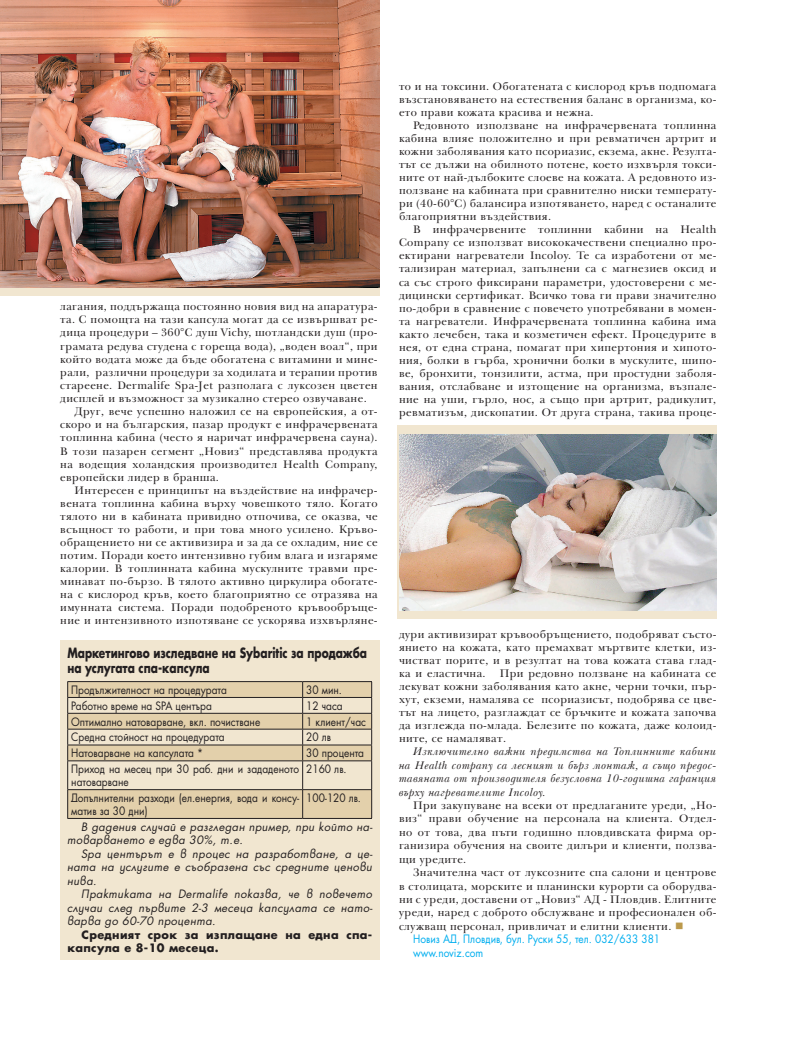
<style>
.page{position:relative;width:798px;height:1046px;background:#fff}
.page>*{position:absolute;margin:0;border:0;box-sizing:border-box;transform-origin:0 0}
.t1{font:700 13.75px/14.6px "SP Future";color:#231f20;scale:.77 1}
.t2{font:11.25px/13px "SP Basquerville";letter-spacing:.03em;color:#231f20;text-align:justify}
.t3{font:11.25px/12.9px "SP Future";color:#231f20;scale:.9 1}
.t4{font:italic 11.25px/13.5px "SP Future";letter-spacing:.03em;color:#231f20;text-align:justify}
.t5{font:italic 11.25px/13.4px "SP Basquerville";letter-spacing:.03em;color:#231f20;text-align:justify}
.t6{font:11.25px/13.4px "SP Future";color:#00aeef;scale:.9 1}
.t7{font:700 11.25px/13.5px "SP Future";letter-spacing:.03em;color:#231f20}
.s1{color:#bc9a4c}
</style>
<div class="page">
<div style="left:397px;top:425px;width:319px;height:194px;background:#f1e6d0"></div>
<div style="left:0;top:0;width:379px;height:295px;background:#f1e6d0"></div>
<div style="left:60px;top:640px;width:319px;height:319px;background:#f1e6d0"></div>
<hr style="left:67px;top:818px;width:235px;height:1px;background:#231f20">
<hr style="left:302px;top:818px;width:70px;height:1px;background:#231f20">
<svg style="left:67px;top:681px;width:305px;height:137px"></svg>
<img style="left:1px;top:0;width:378px;height:288px">
<img style="left:399px;top:434px;width:317px;height:176px">
<p class="t2" style="left:60px;top:300px;width:319px">лагания, поддържаща постоянно новия вид на апаратура-</p>
<p class="t2" style="left:60px;top:313px;width:319px">та. С помощта на тази капсула могат да се извършват ре-</p>
<p class="t2" style="left:60px;top:326px;width:319px">дица процедури – 360°С душ Vichy, шотландски душ (про-</p>
<p class="t2" style="left:60px;top:339px;width:319px">грамата редува студена с гореща вода), „воден воал“, при</p>
<p class="t2" style="left:60px;top:353px;width:319px">който водата може да бъде обогатена с витамини и мине-</p>
<p class="t2" style="left:60px;top:366px;width:319px">рали, различни процедури за ходилата и терапии против</p>
<p class="t2" style="left:60px;top:379px;width:319px">стареене. Dermalife Spa-Jet разполага с луксозен цветен</p>
<p class="t2" style="left:60px;top:392px;width:308px">дисплей и възможност за музикално стерео озвучаване.</p>
<p class="t2" style="left:74px;top:405px;width:304px">Друг, вече успешно наложил се на европейския, а от-</p>
<p class="t2" style="left:60px;top:418px;width:319px">скоро и на българския, пазар продукт е инфрачервената</p>
<p class="t2" style="left:60px;top:431px;width:319px">топлинна кабина (често я наричат инфрачервена сауна).</p>
<p class="t2" style="left:60px;top:444px;width:319px">В този пазарен сегмент „Новиз“ представлява продукта</p>
<p class="t2" style="left:60px;top:457px;width:319px">на водещия холандския производител Health Company,</p>
<p class="t2" style="left:60px;top:470px;width:160px">европейски лидер в бранша.</p>
<p class="t2" style="left:74px;top:483px;width:304px">Интересен е принципът на въздействие на инфрачер-</p>
<p class="t2" style="left:60px;top:497px;width:319px">вената топлинна кабина върху човешкото тяло. Когато</p>
<p class="t2" style="left:60px;top:510px;width:319px">тялото ни в кабината привидно отпочива, се оказва, че</p>
<p class="t2" style="left:60px;top:523px;width:319px">всъщност то работи, и при това много усилено. Кръво-</p>
<p class="t2" style="left:60px;top:536px;width:319px">обращението ни се активизира и за да се охладим, ние се</p>
<p class="t2" style="left:60px;top:549px;width:319px">потим. Поради което интензивно губим влага и изгаряме</p>
<p class="t2" style="left:60px;top:562px;width:319px">калории. В топлинната кабина мускулните травми пре-</p>
<p class="t2" style="left:60px;top:575px;width:319px">минават по-бързо. В тялото активно циркулира обогате-</p>
<p class="t2" style="left:60px;top:588px;width:319px">на с кислород кръв, което благоприятно се отразява на</p>
<p class="t2" style="left:60px;top:601px;width:319px">имунната система. Поради подобреното кръвообръще-</p>
<p class="t2" style="left:60px;top:614px;width:319px">ние и интензивното изпотяване се ускорява изхвърляне-</p>
<p class="t1" style="left:67px;top:645px;width:391px">Маркетингово изследване на Sybaritic за продажба на услугата спа-капсула</p>
<p class="t3" style="left:71px;top:683px;width:174px">Продължителност на процедурата</p>
<p class="t3" style="left:306px;top:683px;width:41px">30 мин.</p>
<p class="t3" style="left:71px;top:699px;width:158px">Работно време на SPA центъра</p>
<p class="t3" style="left:306px;top:699px;width:42px">12 часа</p>
<p class="t3" style="left:71px;top:715px;width:211px">Оптимално натоварване, вкл. почистване</p>
<p class="t3" style="left:306px;top:715px;width:68px">1 клиент/час</p>
<p class="t3" style="left:71px;top:730px;width:172px">Средна стойност на процедурата</p>
<p class="t3" style="left:306px;top:730px;width:29px">20 лв</p>
<p class="t3" style="left:71px;top:746px;width:148px">Натоварване на капсулата *</p>
<p class="t3" style="left:306px;top:746px;width:66px">30 процента</p>
<p class="t3" style="left:71px;top:762px;width:254px">Приход на месец при 30 раб. дни и зададеното натоварване</p>
<p class="t3" style="left:306px;top:762px;width:46px">2160 лв.</p>
<p class="t3" style="left:71px;top:791px;width:254px">Допълнителни разходи (ел.енергия, вода и консу&shy;матив за 30 дни)</p>
<p class="t3" style="left:306px;top:791px;width:62px">100-120 лв.</p>
<p class="t4" style="left:67px;top:819px;width:306px;text-indent:14px">В дадения случай е разгледан пример, при който на&shy;товарването е едва 30%, т.е.</p>
<p class="t4" style="left:67px;top:846px;width:306px;text-indent:14px">Spa центърът е в процес на разработване, а це&shy;ната на услугите е съобразена със средните ценови нива.</p>
<p class="t4" style="left:67px;top:887px;width:306px;text-indent:14px">Практиката на Dermalife показва, че в повечето случаи след първите 2-3 месеца капсулата се нато&shy;варва до 60-70 процента.</p>
<p class="t7" style="left:67px;top:927px;width:306px;text-indent:14px">Средният срок за изплащане на една спа&shy;капсула е 8-10 месеца.</p>
<p class="t2" style="left:399px;top:80px;width:319px">то и на токсини. Обогатената с кислород кръв подпомага възстановяването на естествения баланс в организма, ко&shy;ето прави кожата красива и нежна.</p>
<p class="t2" style="left:399px;top:119px;width:319px;text-indent:14px">Редовното използване на инфрачервената топлинна кабина влияе положително и при ревматичен артрит и кожни заболявания като псориазис, екзема, акне. Резулта&shy;тът се дължи на обилното потене, което изхвърля токси&shy;ните от най-дълбоките слоеве на кожата. А редовното из&shy;ползване на кабината при сравнително ниски температу&shy;ри (40-60°С) балансира изпотяването, наред с останалите благоприятни въздействия.</p>
<p class="t2" style="left:399px;top:223px;width:319px;text-indent:14px">В инфрачервените топлинни кабини на Health Company се използват висококачествени специално про&shy;ектирани нагреватели Incoloy. Те са изработени от ме&shy;тализиран материал, запълнени са с магнезиев оксид и са със строго фиксирани параметри, удостоверени с ме&shy;дицински сертификат. Всичко това ги прави значително по-добри в сравнение с повечето употребявани в момен&shy;та нагреватели. Инфрачервената топлинна кабина има както лечебен, така и козметичен ефект. Процедурите в нея, от една страна, помагат при хипертония и хипото&shy;ния, болки в гърба, хронични болки в мускулите, шипо&shy;ве, бронхити, тонзилити, астма, при простудни заболя&shy;вания, отслабване и изтощение на организма, възпале&shy;ние на уши, гърло, нос, а също при артрит, радикулит, ревматизъм, дископатии. От друга страна, такива проце-</p>
<p class="t2" style="left:399px;top:627px;width:319px">дури активизират кръвообръщението, подобряват състо&shy;янието на кожата, като премахват мъртвите клетки, из&shy;чистват порите, и в резултат на това кожата става глад&shy;ка и еластична. При редовно ползване на кабината се лекуват кожни заболявания като акне, черни точки, пър&shy;хут, екземи, намалява се псориазисът, подобрява се цве&shy;тът на лицето, разглаждат се бръчките и кожата започва да изглежда по-млада. Белезите по кожата, даже колоид&shy;ните, се намаляват.</p>
<p class="t5" style="left:399px;top:745px;width:319px;text-indent:14px">Изключително важни предимства на Топлинните кабини на Health company са лесният и бърз монтаж, а също предос&shy;тавяната от производителя безусловна 10-годишна гаранция върху нагревателите Incoloy.</p>
<p class="t2" style="left:399px;top:798px;width:319px;line-height:13.4px;text-indent:14px">При закупуване на всеки от предлаганите уреди, „Но&shy;виз“ прави обучение на персонала на клиента. Отдел&shy;но от това, два пъти годишно пловдивската фирма ор&shy;ганизира обучения на своите дилъри и клиенти, ползва&shy;щи уредите.</p>
<p class="t2" style="left:399px;top:865px;width:319px;line-height:13.4px;text-indent:14px">Значителна част от луксозните спа салони и центрове в столицата, морските и планински курорти са оборудва&shy;ни с уреди, доставени от „Новиз“ АД - Пловдив. Елитните уреди, наред с доброто обслужване и професионален об&shy;служващ персонал, привличат и елитни клиенти. <span class="s1">■</span></p>
<p class="t6" style="left:413px;top:932px;width:276px">Новиз АД, Пловдив, бул. Руски 55, тел. 032/633 381 www.noviz.com</p>
</div>
